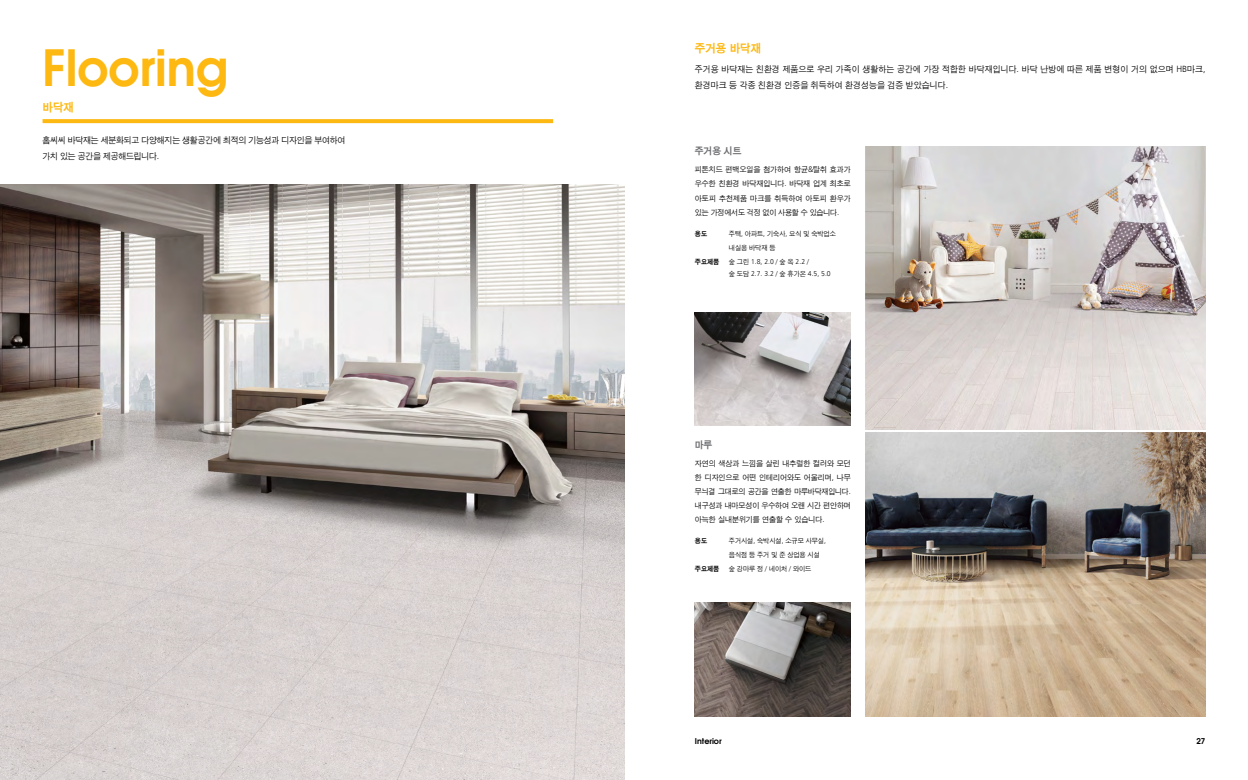
<style>
.page{position:relative;width:1248px;height:780px;background:#fff}
.page>*{position:absolute;margin:0;border:0;box-sizing:border-box;transform-origin:0 0}
.t1{font:600 50px "Avant Garde";color:#fdb812}
.t2{font:12px "Sand Kg";color:#fdb812}
.t3{font:10px "Sand Kg";color:#6d6e71}
.t4{font:9px/16px "Sand Jg";letter-spacing:.01em;color:#000}
.t5{font:9px/16px "Sand Jg";letter-spacing:-.02em;color:#000}
.t6{font:8px/14px "Sand Jg";letter-spacing:-.005em;color:#000;text-align:justify}
.t7{font:600 8px "Avant Garde";color:#000}
.t8{font:7px/14px "Sand Jg";color:#000}
.t9{font:7px/12px "Humanist 777 BT Light B";color:#000}
.t10{font:7px "Sand Kg";color:#000}
.s1{font-family:"Humanist 777 BT Light B"}
.s2{font-family:"Sand Jg"}
</style>
<div class="page">
<img style="left:0;top:184px;width:624px;height:596px">
<img style="left:865px;top:146px;width:340px;height:283px">
<img style="left:865px;top:432px;width:340px;height:284px">
<img style="left:694px;top:312px;width:156px;height:114px">
<img style="left:694px;top:602px;width:156px;height:114px">
<svg style="left:43px;top:119px;width:510px;height:4px;background:#fdba19"></svg>
<h2 class="t2" style="left:694px;top:42px;width:68px">주거용 바닥재</h2>
<p class="t4" style="left:694px;top:61px;width:512px">주거용 바닥재는 친환경 제품으로 우리 가족이 생활하는 공간에 가장 적합한 바닥재입니다<span class="s1">.</span> 바닥 난방에 따른 제품 변형이 거의 없으며 <span class="s1">HB</span>마크<span class="s1">, </span>환경마크 등 각종 친환경 인증을 취득하여 환경성능을 검증 받았습니다<span class="s1">.</span></p>
<h1 class="t1" style="left:43px;top:34px;width:187px">Flooring</h1>
<p class="t5" style="left:43px;top:133px;width:304px">홈씨씨 바닥재는 세분화되고 다양해지는 생활공간에 최적의 기능성과 디자인을 부여하여 가치 있는 공간을 제공해드립니다<span class="s1">.</span></p>
<p class="t3" style="left:694px;top:146px;width:48px">주거용 시트</p>
<p class="t6" style="left:694px;top:163px;width:157px">피톤치드 편백오일을 첨가하여 항균<span class="s1">&amp;</span>탈취 효과가 우수한 친환경 바닥재입니다<span class="s1">.</span> 바닥재 업계 최초로 아토피 추천제품 마크를 취득하여 아토피 환우가 있는 가정에서도 걱정 없이 사용할 수 있습니다<span class="s1">.</span></p>
<p class="t10" style="left:694px;top:230px;width:14px">용도</p>
<p class="t8" style="left:729px;top:227px;width:108px">주택<span class="s1">,</span> 아파트<span class="s1">,</span> 기숙사<span class="s1">,</span> 요식 및 숙박업소 내실용 바닥재 등</p>
<p class="t10" style="left:694px;top:258px;width:26px">주요제품</p>
<p class="t9" style="left:729px;top:255px;width:103px"><span class="s2">숲 그린</span> 1.8, 2.0 / <span class="s2">숲 옥</span> 2.2 /<br><span class="s2">숲 도담</span> 2.7. 3.2 / <span class="s2">숲 휴가온</span> 4.5, 5.0</p>
<h2 class="t2" style="left:43px;top:101px;width:33px">바닥재</h2>
<p class="t3" style="left:694px;top:439px;width:19px">마루</p>
<p class="t6" style="left:694px;top:456px;width:157px">자연의 색상과 느낌을 살린 내추럴한 컬러와 모던 한 디자인으로 어떤 인테리어와도 어울리며<span class="s1">,</span> 나무 무늬결 그대로의 공간을 연출한 마루바닥재입니다<span class="s1">. </span>내구성과 내마모성이 우수하여 오랜 시간 편안하며 아늑한 실내분위기를 연출할 수 있습니다<span class="s1">.</span></p>
<p class="t10" style="left:694px;top:537px;width:14px">용도</p>
<p class="t8" style="left:729px;top:534px;width:98px">주거시설<span class="s1">,</span> 숙박시설<span class="s1">,</span> 소규모 사무실<span class="s1">, </span>음식점 등 주거 및 준 상업용 시설</p>
<p class="t10" style="left:694px;top:565px;width:26px">주요제품</p>
<p class="t8" style="left:729px;top:562px;width:84px">숲 강마루 정 <span class="s1">/</span> 네이처 <span class="s1">/</span> 와이드</p>
<p class="t7" style="left:694px;top:736px;width:28px">Interior</p>
<p class="t7" style="left:1196px;top:736px;width:10px">27</p>
</div>
